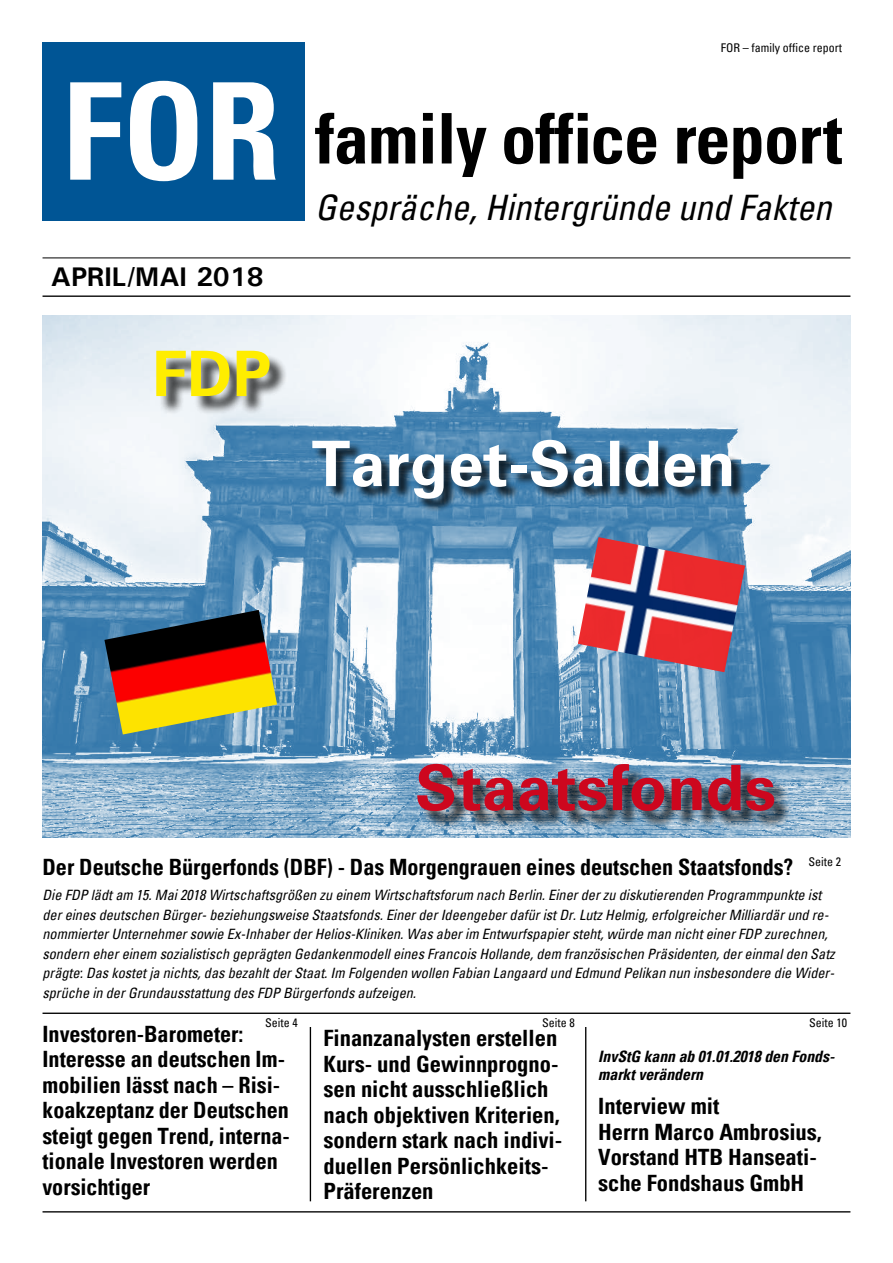
<style>
.page{position:relative;width:893px;height:1263px;background:#fff}
.page>*{position:absolute;margin:0;border:0;box-sizing:border-box;transform-origin:0 0}
.t1{font:700 condensed 135.45px "Univers";color:#fff}
.t2{font:700 condensed 70.2px "Univers";letter-spacing:-.01em;color:#000}
.t3{font:700 63px "Univers";color:#fff}
.t4{font:700 63px "Univers";color:#cd071e}
.t5{font:700 63px "Univers";color:#ffed00}
.t6{font:italic condensed 35.1px "Univers";color:#000}
.t7{font:700 27px "Univers";color:#000}
.t8{font:700 condensed 22.5px/25.5px "Univers";color:#000}
.t9{font:italic 700 condensed 15.75px/18px "Univers";color:#000}
.t10{font:italic condensed 14.25px/19.5px "Univers";color:#000}
.t11{font:condensed 12px "Univers";color:#000}
</style>
<div class="page">
<hr style="left:43px;top:258px;width:807px;height:1px;background:#000">
<hr style="left:43px;top:295px;width:807px;height:2px;background:#000">
<hr style="left:43px;top:1012px;width:807px;height:2px;background:#000">
<hr style="left:43px;top:1211px;width:807px;height:1px;background:#000">
<div style="left:43px;top:42px;width:262px;height:179px;background:#005595"></div>
<hr style="left:310px;top:1027px;width:1px;height:174px;background:#000">
<hr style="left:585px;top:1027px;width:1px;height:174px;background:#000">
<img style="left:43px;top:315px;width:807px;height:523px">
<div style="left:159px;top:353px;width:129px;height:62px;background:#000;opacity:.75"></div>
<div style="left:420px;top:766px;width:373px;height:64px;background:#000;opacity:.75"></div>
<div style="left:314px;top:441px;width:432px;height:72px;background:#000;opacity:.75"></div>
<img style="left:104px;top:610px;width:173px;height:124px">
<img style="left:578px;top:537px;width:167px;height:135px">
<h1 class="t1" style="left:62px;top:48px;width:220px">FOR</h1>
<h3 class="t7" style="left:51px;top:260px;width:214px">APRIL/MAI 2018</h3>
<h3 class="t5" style="left:152px;top:336px;width:121px">FDP</h3>
<p class="t11" style="left:721px;top:40px;width:123px">FOR – family office report</p>
<h2 class="t2" style="left:315px;top:95px;width:529px">family office report</h2>
<h3 class="t6" style="left:315px;top:185px;width:518px">Gespräche, Hintergründe und Fakten</h3>
<h3 class="t3" style="left:312px;top:426px;width:425px">Target-Salden</h3>
<h3 class="t4" style="left:415px;top:750px;width:362px">Staatsfonds</h3>
<h3 class="t8" style="left:43px;top:854px;width:752px">Der Deutsche Bürgerfonds (DBF) - Das Morgengrauen eines deutschen Staatsfonds?</h3>
<p class="t11" style="left:808px;top:854px;width:34px">Seite 2</p>
<p class="t10" style="left:43px;top:885px;width:794px">Die FDP lädt am 15. Mai 2018 Wirtschaftsgrößen zu einem Wirtschaftsforum nach Berlin. Einer der zu diskutierenden Programmpunkte ist der eines deutschen Bürger- beziehungsweise Staatsfonds. Einer der Ideengeber dafür ist Dr. Lutz Helmig, erfolgreicher Milliardär und re&shy;nommierter Unternehmer sowie Ex-Inhaber der Helios-Kliniken. Was aber im Entwurfspapier steht, würde man nicht einer FDP zurechnen, sondern eher einem sozialistisch geprägten Gedankenmodell eines Francois Hollande, dem französischen Präsidenten, der einmal den Satz prägte: Das kostet ja nichts, das bezahlt der Staat. Im Folgenden wollen Fabian Langaard und Edmund Pelikan nun insbesondere die Wider&shy;sprüche in der Grundausstattung des FDP Bürgerfonds aufzeigen.</p>
<p class="t11" style="left:265px;top:1014px;width:34px">Seite 4</p>
<p class="t11" style="left:542px;top:1014px;width:34px">Seite 8</p>
<p class="t11" style="left:809px;top:1014px;width:39px">Seite 10</p>
<h3 class="t8" style="left:43px;top:1021px;width:249px">Investoren-Barometer:<br>Interesse an deutschen Im&shy;mobilien lässt nach – Risi&shy;koakzeptanz der Deutschen steigt gegen Trend, interna&shy;tionale Investoren werden vorsichtiger</h3>
<h3 class="t8" style="left:324px;top:1025px;width:240px">Finanzanalysten erstellen<br>Kurs- und Gewinnprogno&shy;sen nicht ausschließlich nach objektiven Kriterien, sondern stark nach indivi&shy;duellen Persönlichkeits-<br>Präferenzen</h3>
<p class="t9" style="left:598px;top:1047px;width:238px">InvStG kann ab 01.01.2018 den Fonds&shy;markt verändern</p>
<h3 class="t8" style="left:598px;top:1093px;width:225px">Interview mit<br>Herrn Marco Ambrosius,<br>Vorstand HTB Hanseati&shy;sche Fondshaus GmbH</h3>
</div>
